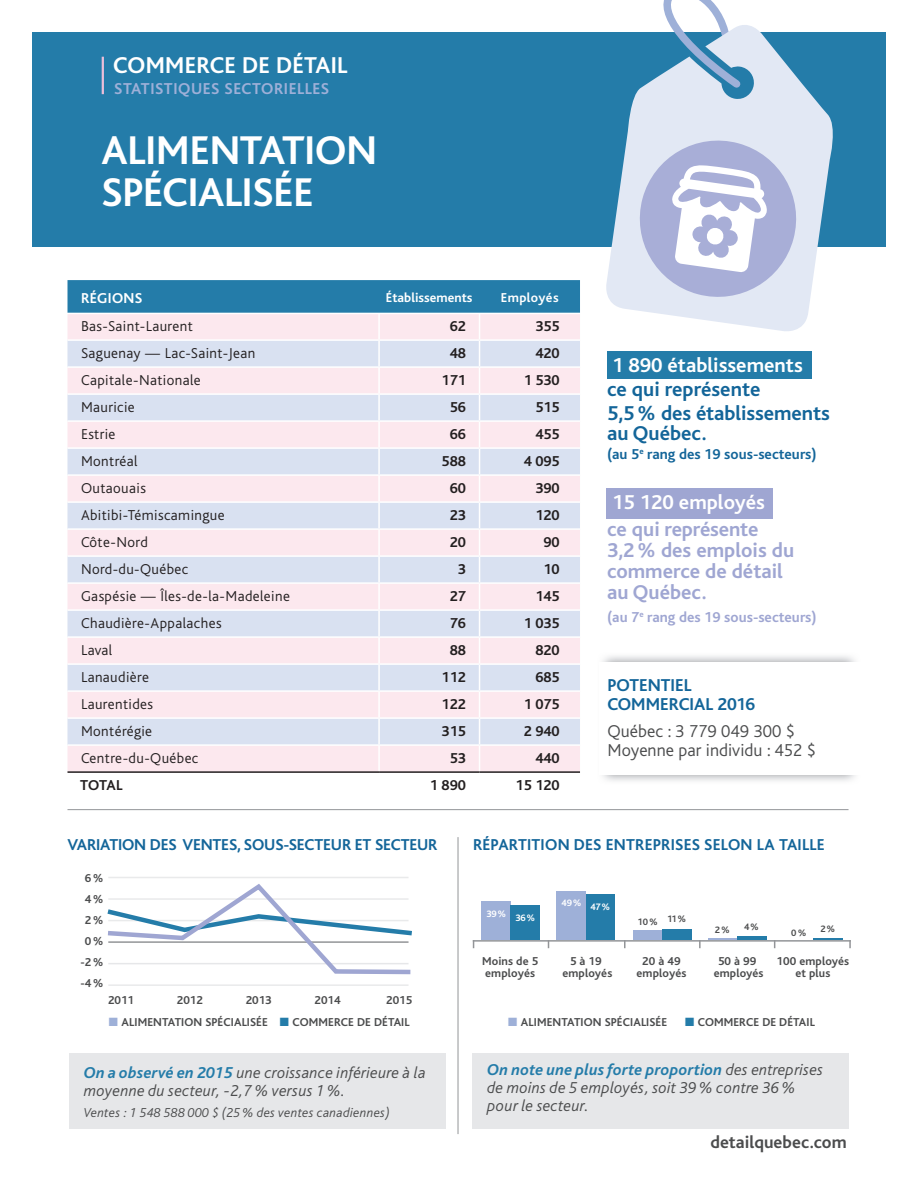
<style>
.page{position:relative;width:918px;height:1188px;background:#fff}
.page>*{position:absolute;margin:0;border:0;box-sizing:border-box;transform-origin:0 0}
.t1{font:700 42px/42px "Bliss";letter-spacing:-.005em;color:#fff}
.t2{font:700 24px "Bliss";letter-spacing:.01em;color:#fff}
.t3{font:700 21px/21px "Bliss";color:#9fa6d2}
.t4{font:700 21px/23.9px "Bliss";color:#136599}
.t5{font:700 21px "Bliss";color:#fff}
.t6{font:300 18px/19.5px "Bliss";color:#4b4c4d}
.t7{font:700 18px/19.5px "Bliss";color:#136599}
.t8{font:700 18px "Bliss";color:#4b4c4d}
.t9{font:italic 300 16.5px/18px "Bliss";letter-spacing:.01em;color:#4b4c4d}
.t10{font:700 16.5px "Bliss";letter-spacing:-.005em;color:#136599}
.t11{font:700 16.5px "Bliss";letter-spacing:.03em;color:#9eb0d8}
.t12{font:300 15px "Bliss";letter-spacing:.025em;color:#231f20}
.t13{font:700 15px "Bliss";color:#231f20}
.t14{font:700 15px "Bliss";color:#136599}
.t15{font:700 15px "Bliss";color:#9fa6d2}
.t16{font:700 15px "Bliss";letter-spacing:.025em;color:#fff}
.t17{font:italic 300 13.5px "Bliss";letter-spacing:.02em;color:#4b4c4d}
.t18{font:700 13.5px "Bliss";color:#fff}
.t19{font:700 12px/12px "Bliss";letter-spacing:.01em;color:#4b4c4d;text-align:center}
.t20{font:700 9.75px "Bliss";color:#4b4c4d}
.t21{font:700 9.75px "Bliss";color:#fff}
.s1{color:#9eb0d8}
.s2{color:#247ca9}
.s3{font-weight:700;color:#247ca9}
</style>
<div class="page">
<div style="left:32px;top:32px;width:854px;height:214px;background:#247ca9"></div>
<hr style="left:102px;top:57px;width:2px;height:37px;background:#ebbed9">
<svg style="left:663px;top:0;width:60px;height:17px"></svg>
<svg style="left:603px;top:17px;width:235px;height:314px;fill:#e2e8f4"></svg>
<div style="left:606px;top:488px;width:167px;height:30px;background:#9fa6d2"></div>
<div style="left:607px;top:351px;width:204px;height:28px;background:#247ca9"></div>
<div style="left:472px;top:1053px;width:377px;height:76px;background:#e6e7e9"></div>
<svg style="left:699px;top:942px;width:2px;height:6px"></svg>
<svg style="left:624px;top:942px;width:2px;height:6px"></svg>
<svg style="left:849px;top:942px;width:2px;height:6px"></svg>
<hr style="left:473px;top:940px;width:378px;height:2px;background:#939598">
<div style="left:482px;top:902px;width:29px;height:38px;background:#9eb0d8"></div>
<div style="left:511px;top:905px;width:29px;height:35px;background:#247ca9"></div>
<div style="left:557px;top:891px;width:29px;height:49px;background:#9eb0d8"></div>
<div style="left:586px;top:894px;width:29px;height:46px;background:#247ca9"></div>
<div style="left:633px;top:931px;width:29px;height:9px;background:#9eb0d8"></div>
<div style="left:662px;top:929px;width:29px;height:11px;background:#247ca9"></div>
<hr style="left:708px;top:938px;width:29px;height:2px;background:#9eb0d8">
<hr style="left:737px;top:937px;width:29px;height:3px;background:#247ca9">
<hr style="left:813px;top:938px;width:30px;height:2px;background:#247ca9">
<hr style="left:458px;top:837px;width:1px;height:297px;background:#939598">
<div style="left:69px;top:1053px;width:376px;height:76px;background:#e6e7e9"></div>
<hr style="left:108px;top:877px;width:301px;height:1px;background:#e9eaeb">
<hr style="left:108px;top:984px;width:301px;height:2px;background:#e9eaeb">
<svg style="left:68px;top:280px;width:512px;height:491px;background:#dfdfeb"></svg>
<hr style="left:68px;top:771px;width:311px;height:2px;background:#231f20">
<hr style="left:379px;top:771px;width:101px;height:2px;background:#231f20">
<hr style="left:480px;top:771px;width:100px;height:2px;background:#231f20">
<hr style="left:58px;top:313px;width:536px;height:1px;background:#fff">
<hr style="left:67px;top:809px;width:782px;height:1px;background:#939598">
<svg style="left:631px;top:132px;width:174px;height:173px;background:#cbd0e8"></svg>
<svg style="left:107px;top:884px;width:305px;height:91px"></svg>
<h2 class="t2" style="left:113px;top:52px;width:236px">COMMERCE DE DÉTAIL</h2>
<p class="t11" style="left:114px;top:80px;width:216px">STATISTIQUES SECTORIELLES</p>
<h1 class="t1" style="left:102px;top:130px;width:277px">ALIMENTATION<br>SPÉCIALISÉE</h1>
<p class="t16" style="left:81px;top:290px;width:63px">RÉGIONS</p>
<p class="t18" style="left:386px;top:291px;width:88px">Établissements</p>
<p class="t18" style="left:501px;top:291px;width:59px">Employés</p>
<p class="t12" style="left:81px;top:318px;width:113px">Bas-Saint-Laurent</p>
<p class="t13" style="left:450px;top:319px;width:18px">62</p>
<p class="t13" style="left:535px;top:318px;width:26px">355</p>
<p class="t12" style="left:81px;top:345px;width:176px">Saguenay — Lac-Saint-Jean</p>
<p class="t13" style="left:450px;top:346px;width:18px">48</p>
<p class="t13" style="left:535px;top:345px;width:26px">420</p>
<p class="t12" style="left:81px;top:372px;width:121px">Capitale-Nationale</p>
<p class="t13" style="left:442px;top:373px;width:26px">171</p>
<p class="t13" style="left:524px;top:372px;width:38px">1 530</p>
<p class="t12" style="left:81px;top:399px;width:55px">Mauricie</p>
<p class="t13" style="left:450px;top:400px;width:18px">56</p>
<p class="t13" style="left:535px;top:399px;width:26px">515</p>
<p class="t12" style="left:81px;top:426px;width:36px">Estrie</p>
<p class="t13" style="left:450px;top:427px;width:18px">66</p>
<p class="t13" style="left:535px;top:426px;width:26px">455</p>
<p class="t12" style="left:81px;top:453px;width:58px">Montréal</p>
<p class="t13" style="left:442px;top:454px;width:26px">588</p>
<p class="t13" style="left:524px;top:453px;width:38px">4 095</p>
<p class="t12" style="left:81px;top:480px;width:67px">Outaouais</p>
<p class="t13" style="left:450px;top:481px;width:18px">60</p>
<p class="t13" style="left:535px;top:480px;width:26px">390</p>
<p class="t12" style="left:81px;top:507px;width:145px">Abitibi-Témiscamingue</p>
<p class="t13" style="left:450px;top:508px;width:18px">23</p>
<p class="t13" style="left:535px;top:507px;width:26px">120</p>
<p class="t12" style="left:81px;top:534px;width:68px">Côte-Nord</p>
<p class="t13" style="left:450px;top:535px;width:18px">20</p>
<p class="t13" style="left:544px;top:534px;width:18px">90</p>
<p class="t12" style="left:81px;top:561px;width:109px">Nord-du-Québec</p>
<p class="t13" style="left:458px;top:562px;width:10px">3</p>
<p class="t13" style="left:544px;top:561px;width:18px">10</p>
<p class="t12" style="left:81px;top:588px;width:210px">Gaspésie — Îles-de-la-Madeleine</p>
<p class="t13" style="left:450px;top:589px;width:18px">27</p>
<p class="t13" style="left:535px;top:588px;width:26px">145</p>
<p class="t12" style="left:81px;top:615px;width:142px">Chaudière-Appalaches</p>
<p class="t13" style="left:450px;top:616px;width:18px">76</p>
<p class="t13" style="left:524px;top:615px;width:38px">1 035</p>
<p class="t12" style="left:81px;top:642px;width:33px">Laval</p>
<p class="t13" style="left:450px;top:643px;width:18px">88</p>
<p class="t13" style="left:535px;top:642px;width:26px">820</p>
<p class="t12" style="left:81px;top:669px;width:70px">Lanaudière</p>
<p class="t13" style="left:442px;top:670px;width:26px">112</p>
<p class="t13" style="left:535px;top:669px;width:26px">685</p>
<p class="t12" style="left:81px;top:696px;width:74px">Laurentides</p>
<p class="t13" style="left:442px;top:697px;width:26px">122</p>
<p class="t13" style="left:524px;top:696px;width:38px">1 075</p>
<p class="t12" style="left:81px;top:723px;width:73px">Montérégie</p>
<p class="t13" style="left:442px;top:724px;width:26px">315</p>
<p class="t13" style="left:524px;top:723px;width:38px">2 940</p>
<p class="t12" style="left:81px;top:750px;width:119px">Centre-du-Québec</p>
<p class="t13" style="left:450px;top:751px;width:18px">53</p>
<p class="t13" style="left:535px;top:750px;width:26px">440</p>
<p class="t13" style="left:80px;top:778px;width:44px">TOTAL</p>
<p class="t13" style="left:430px;top:778px;width:38px">1 890</p>
<p class="t13" style="left:516px;top:778px;width:46px">15 120</p>
<h3 class="t5" style="left:612px;top:355px;width:192px">1 890 établissements</h3>
<h3 class="t4" style="left:607px;top:378px;width:224px">ce qui représente<br>5,5 % des établissements</h3>
<h3 class="t4" style="left:607px;top:421px;width:101px">au Québec.</h3>
<p class="t14" style="left:607px;top:446px;width:211px">(au 5<sup>e</sup> rang des 19 sous-secteurs)</p>
<h3 class="t5" style="left:612px;top:492px;width:154px">15 120 employés</h3>
<h3 class="t3" style="left:607px;top:519px;width:189px">ce qui représente<br>3,2 % des emplois du commerce de détail au Québec.</h3>
<p class="t15" style="left:607px;top:609px;width:211px">(au 7<sup>e</sup> rang des 19 sous-secteurs)</p>
<p class="t7" style="left:608px;top:676px;width:149px">POTENTIEL<br>COMMERCIAL 2016</p>
<p class="t6" style="left:608px;top:721px;width:210px">Québec : 3 779 049 300 $<br>Moyenne par individu : 452 $</p>
<p class="t10" style="left:68px;top:836px;width:372px">VARIATION DES VENTES, SOUS-SECTEUR ET SECTEUR</p>
<p class="t19" style="left:81px;top:868px;width:25px;line-height:21px">6 %<br>4 %<br>2 %<br>0 % -2 % -4 %</p>
<p class="t19" style="left:108px;top:995px;width:28px">2011</p>
<p class="t19" style="left:177px;top:995px;width:28px">2012</p>
<p class="t19" style="left:246px;top:995px;width:28px">2013</p>
<p class="t19" style="left:315px;top:995px;width:28px">2014</p>
<p class="t19" style="left:386px;top:995px;width:28px">2015</p>
<p class="t19" style="left:109px;top:1017px;width:302px"><span class="s1">■</span> ALIMENTATION SPÉCIALISÉE <span class="s2">■</span> COMMERCE DE DÉTAIL</p>
<p class="t9" style="left:84px;top:1064px;width:344px"><span class="s3">On a observé en 2015</span> une croissance inférieure à la moyenne du secteur, -2,7 % versus 1 %.</p>
<p class="t17" style="left:84px;top:1105px;width:308px">Ventes : 1 548 588 000 $ (25% des ventes canadiennes)</p>
<p class="t10" style="left:473px;top:836px;width:353px">RÉPARTITION DES ENTREPRISES SELON LA TAILLE</p>
<p class="t21" style="left:561px;top:900px;width:50px">49 % 47%</p>
<p class="t21" style="left:487px;top:911px;width:50px">39% 36%</p>
<p class="t20" style="left:637px;top:915px;width:50px">10% 11%</p>
<p class="t20" style="left:715px;top:925px;width:17px">2%</p>
<p class="t20" style="left:744px;top:921px;width:16px">4%</p>
<p class="t20" style="left:791px;top:928px;width:17px">0%</p>
<p class="t20" style="left:821px;top:924px;width:16px">2%</p>
<p class="t19" style="left:482px;top:955px;width:58px;text-align:left">Moins de 5 employés</p>
<p class="t19" style="left:562px;top:955px;width:51px">5 à 19 employés</p>
<p class="t19" style="left:637px;top:955px;width:51px">20 à 49 employés</p>
<p class="t19" style="left:714px;top:955px;width:51px">50 à 99 employés</p>
<p class="t19" style="left:777px;top:955px;width:74px">100 employés et plus</p>
<p class="t19" style="left:508px;top:1017px;width:160px"><span class="s1">■</span> ALIMENTATION SPÉCIALISÉE</p>
<p class="t19" style="left:685px;top:1017px;width:131px"><span class="s2">■</span> COMMERCE DE DÉTAIL</p>
<p class="t9" style="left:487px;top:1061px;width:337px"><span class="s3">On note une plus forte proportion</span> des entreprises de moins de 5 employés, soit 39 % contre 36 % pour le secteur.</p>
<p class="t8" style="left:710px;top:1132px;width:138px">detailquebec.com</p>
</div>
